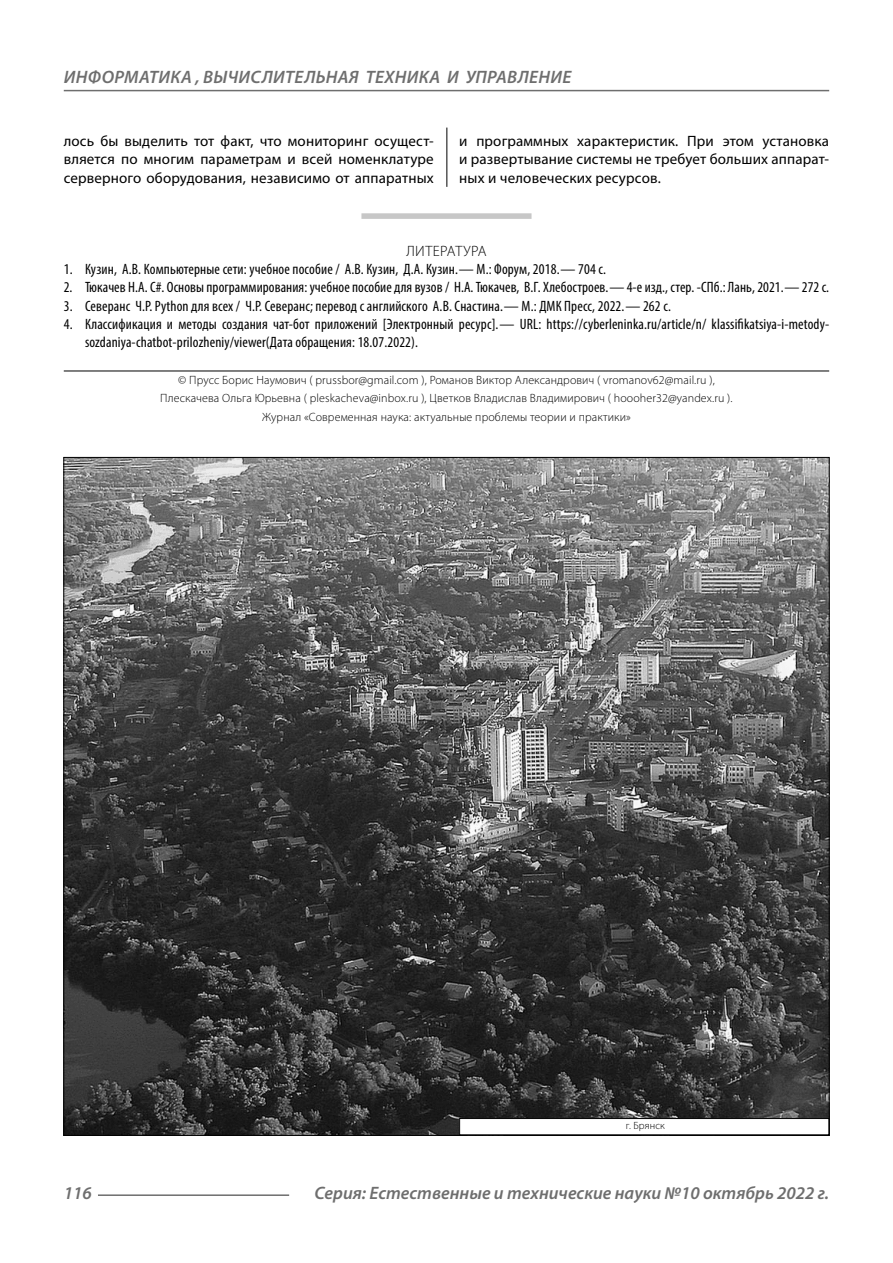
<style>
.page{position:relative;width:893px;height:1263px;background:#fff}
.page>*{position:absolute;margin:0;border:0;box-sizing:border-box;transform-origin:0 0}
.t1{font:italic 600 18px "Myriad Pro";color:#6e6e6e}
.t2{font:condensed 15px/18.3px "Myriad Pro";letter-spacing:.01em;color:#000}
.Normal{font:15px/18.3px "Myriad Pro";letter-spacing:.01em;color:#000;text-align:justify}
.Literature{font:300 15px "Myriad Pro";letter-spacing:.03em;color:#000}
.Copy{font:300 12px/18.3px "Myriad Pro";letter-spacing:.01em;color:#000;text-align:center}
.Author-doc{font:300 10.5px "Myriad Pro";letter-spacing:.01em;color:#000}
</style>
<div class="page">
<hr style="left:446px;top:128px;width:1px;height:1007px;background:#000">
<div style="left:64px;top:187px;width:765px;height:1076px;background:#fff"></div>
<div style="left:361px;top:213px;width:170px;height:6px;background:#c7c7c7"></div>
<hr style="left:64px;top:371px;width:765px;height:1px;background:#000">
<img style="left:65px;top:459px;width:763px;height:675px">
<div style="left:460px;top:1118px;width:369px;height:17px;background:#fff"></div>
<div style="left:459px;top:1118px;width:370px;height:17px;border:1px solid #000"></div>
<hr style="left:98px;top:1194px;width:191px;height:2px;background:#6e6e6e">
<hr style="left:64px;top:90px;width:765px;height:1px;background:#6e6e6e">
<p class="t1" style="left:64px;top:66px;width:25px">Информатика</p>
<p class="t1" style="left:195px;top:66px;width:45px">, вычислител</p>
<p class="t1" style="left:316px;top:66px;width:23px">ьная</p>
<p class="t1" style="left:366px;top:66px;width:12px">техника</p>
<p class="t1" style="left:447px;top:66px;width:31px">и управление</p>
<p class="Normal" style="left:64px;top:131px;width:371px">лось бы выделить тот факт, что мониторинг осущест&shy;вляется по многим параметрам и всей номенклатуре серверного оборудования, независимо от аппаратных</p>
<p class="Normal" style="left:459px;top:131px;width:371px">и программных характеристик. При этом установка и развертывание системы не требует больших аппарат&shy;ных и человеческих ресурсов.</p>
<p class="Literature" style="left:406px;top:242px;width:82px">ЛИТЕРАТУРА</p>
<p class="t2" style="left:64px;top:260px;width:544px">1. Кузин, А.В. Компьютерные сети: учебное пособие / А.В. Кузин, Д.А. Кузин.— М.: Форум, 2018.— 704 c.</p>
<p class="t2" style="left:64px;top:278px;width:767px">2. Тюкачев Н.А. C#. Основы программирования: учебное пособие для вузов / Н.А. Тюкачев, В.Г. Хлебостроев.— 4-е изд., стер. -СПб.: Лань, 2021.— 272 с.</p>
<p class="t2" style="left:64px;top:296px;width:609px">3. Северанс Ч.Р. Python для всех / Ч.Р. Северанс; перевод с английского А.В. Снастина.— М.: ДМК Пресс, 2022.— 262 с.</p>
<p class="t2" style="left:85px;top:315px;width:746px;text-indent:-21px">4. Классификация и методы создания чат-бот приложений [Электронный ресурс].— URL: https://cyberleninka.ru/article/n/ klassifikatsiya-i-metody&shy;sozdaniya-chatbot-prilozheniy/viewer(Дата обращения: 18.07.2022).</p>
<p class="Copy" style="left:160px;top:371px;width:574px">© Прусс Борис Наумович ( prussbor@gmail.com ), Романов Виктор Александрович ( vromanov62@mail.ru ),<br>Плескачева Ольга Юрьевна ( pleskacheva@inbox.ru ), Цветков Владислав Владимирович ( hoooher32@yandex.ru ).<br>Журнал «Современная наука: актуальные проблемы теории и практики»</p>
<p class="Author-doc" style="left:626px;top:1119px;width:40px">г. Брянск</p>
<p class="t1" style="left:64px;top:1182px;width:30px">116</p>
<p class="t1" style="left:314px;top:1182px;width:516px">Серия: Естественные и технические науки №10 октябрь 2022 г.</p>
</div>
